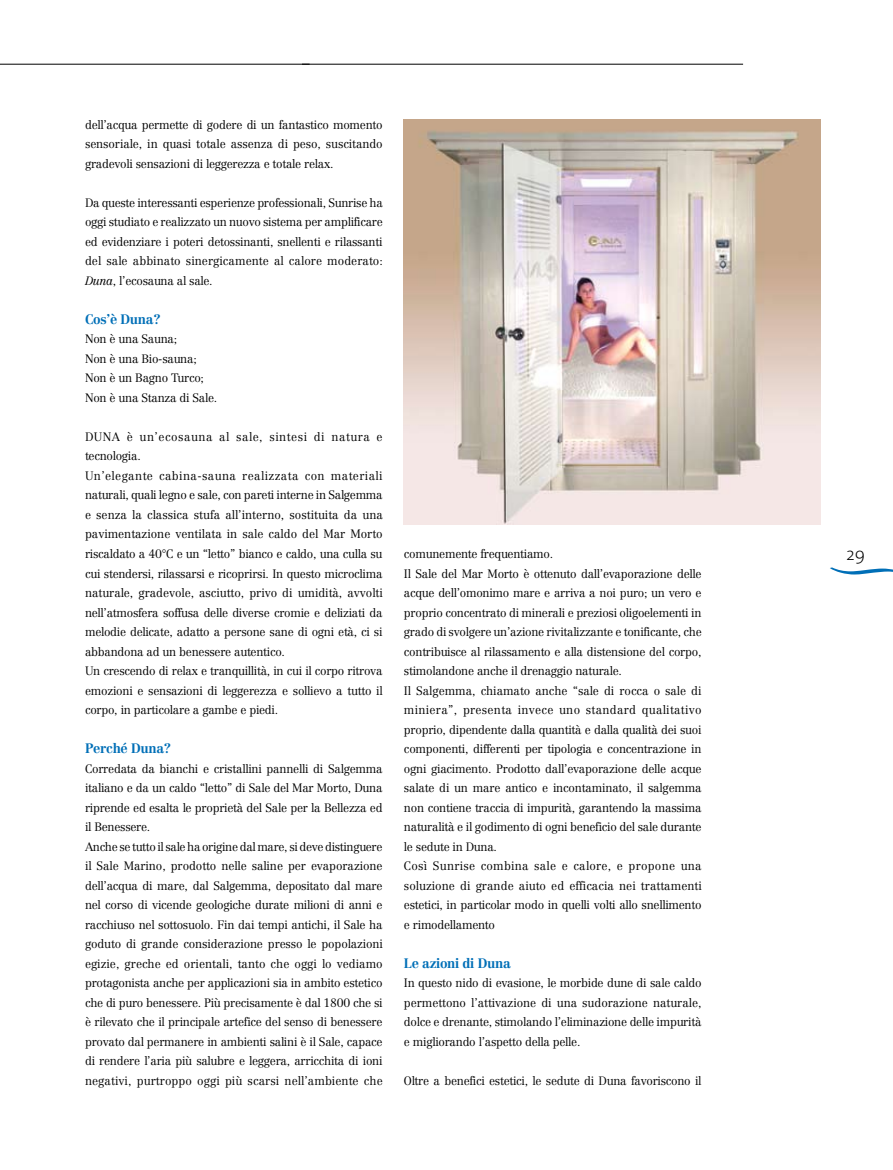
<style>
.page{position:relative;width:893px;height:1170px;background:#fff}
.page>*{position:absolute;margin:0;border:0;box-sizing:border-box;transform-origin:0 0}
.t1{font:200 18px "The Sans";color:#000}
.t2{font:700 13.5px "Centennial";letter-spacing:-.025em;color:#006fb7}
.t3{font:300 12px/19.5px "Centennial";letter-spacing:-.025em;color:#000}
.s1{font-style:italic}
</style>
<div class="page">
<hr style="left:302px;top:64px;width:441px;height:1px;background:#000">
<hr style="left:0;top:64px;width:310px;height:1px;background:#000">
<img style="left:404px;top:119px;width:417px;height:406px">
<p class="t3" style="left:85px;top:115px;width:299px;text-align:justify">dell’acqua permette di godere di un fantastico momento sensoriale, in quasi totale assenza di peso, suscitando gradevoli sensazioni di leggerezza e totale relax.</p>
<p class="t3" style="left:85px;top:193px;width:299px;text-align:justify">Da queste interessanti esperienze professionali, Sunrise ha oggi studiato e realizzato un nuovo sistema per amplificare ed evidenziare i poteri detossinanti, snellenti e rilassanti del sale abbinato sinergicamente al calore moderato:<br><span class="s1">Duna</span>, l’ecosauna al sale.</p>
<p class="t2" style="left:85px;top:311px;width:77px">Cos’è Duna?</p>
<p class="t3" style="left:85px;top:329px;width:134px">Non è una Sauna;<br>Non è una Bio-sauna;<br>Non è un Bagno Turco;<br>Non è una Stanza di Sale.</p>
<p class="t3" style="left:85px;top:427px;width:299px">DUNA è un’ecosauna al sale, sintesi di natura e tecnologia.<br>Un’elegante cabina-sauna realizzata con materiali naturali, quali legno e sale, con pareti interne in Salgemma e senza la classica stufa all’interno, sostituita da una pavimentazione ventilata in sale caldo del Mar Morto riscaldato a 40°C e un “letto” bianco e caldo, una culla su cui stendersi, rilassarsi e ricoprirsi. In questo microclima naturale, gradevole, asciutto, privo di umidità, avvolti nell’atmosfera soffusa delle diverse cromie e deliziati da melodie delicate, adatto a persone sane di ogni età, ci si abbandona ad un benessere autentico.<br>Un crescendo di relax e tranquillità, in cui il corpo ritrova emozioni e sensazioni di leggerezza e sollievo a tutto il corpo, in particolare a gambe e piedi.</p>
<p class="t2" style="left:85px;top:740px;width:88px">Perché Duna?</p>
<p class="t3" style="left:85px;top:758px;width:299px">Corredata da bianchi e cristallini pannelli di Salgemma italiano e da un caldo “letto” di Sale del Mar Morto, Duna riprende ed esalta le proprietà del Sale per la Bellezza ed il Benessere.<br>Anche se tutto il sale ha origine dal mare, si deve distinguere il Sale Marino, prodotto nelle saline per evaporazione dell’acqua di mare, dal Salgemma, depositato dal mare nel corso di vicende geologiche durate milioni di anni e racchiuso nel sottosuolo. Fin dai tempi antichi, il Sale ha goduto di grande considerazione presso le popolazioni egizie, greche ed orientali, tanto che oggi lo vediamo protagonista anche per applicazioni sia in ambito estetico che di puro benessere. Più precisamente è dal 1800 che si è rilevato che il principale artefice del senso di benessere provato dal permanere in ambienti salini è il Sale, capace di rendere l’aria più salubre e leggera, arricchita di ioni negativi, purtroppo oggi più scarsi nell’ambiente che</p>
<p class="t3" style="left:404px;top:544px;width:299px">comunemente frequentiamo.<br>Il Sale del Mar Morto è ottenuto dall’evaporazione delle acque dell’omonimo mare e arriva a noi puro; un vero e proprio concentrato di minerali e preziosi oligoelementi in grado di svolgere un’azione rivitalizzante e tonificante, che contribuisce al rilassamento e alla distensione del corpo, stimolandone anche il drenaggio naturale.<br>Il Salgemma, chiamato anche “sale di rocca o sale di miniera”, presenta invece uno standard qualitativo proprio, dipendente dalla quantità e dalla qualità dei suoi componenti, differenti per tipologia e concentrazione in ogni giacimento. Prodotto dall’evaporazione delle acque salate di un mare antico e incontaminato, il salgemma non contiene traccia di impurità, garantendo la massima naturalità e il godimento di ogni beneficio del sale durante le sedute in Duna.<br>Così Sunrise combina sale e calore, e propone una soluzione di grande aiuto ed efficacia nei trattamenti estetici, in particolar modo in quelli volti allo snellimento e rimodellamento</p>
<p class="t2" style="left:404px;top:954px;width:108px">Le azioni di Duna</p>
<p class="t3" style="left:404px;top:973px;width:299px;text-align:justify">In questo nido di evasione, le morbide dune di sale caldo permettono l’attivazione di una sudorazione naturale, dolce e drenante, stimolando l’eliminazione delle impurità e migliorando l’aspetto della pelle.</p>
<p class="t3" style="left:404px;top:1070px;width:299px">Oltre a benefici estetici, le sedute di Duna favoriscono il</p>
<h1 class="t1" style="left:846px;top:538px;width:21px">29</h1>
</div>
